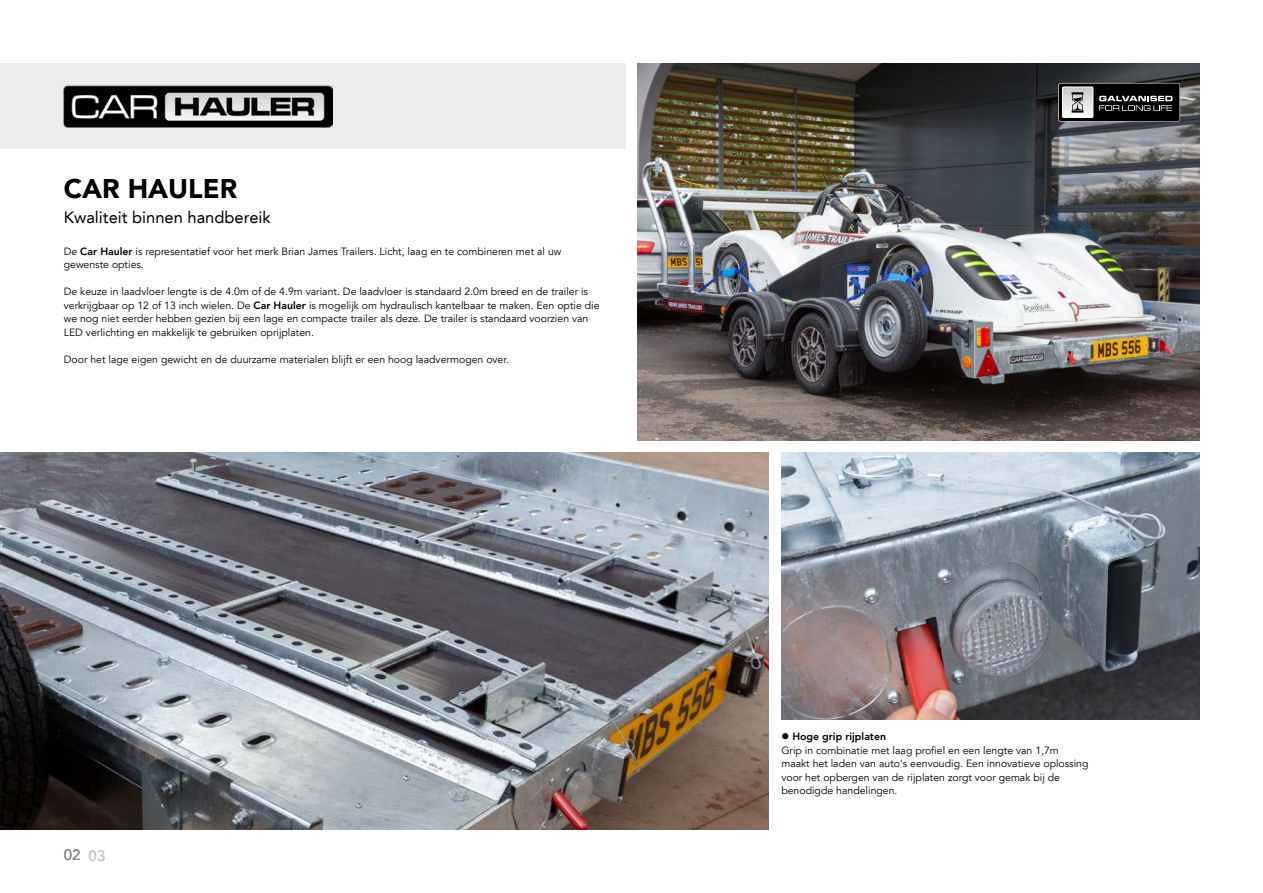
<style>
.page{position:relative;width:1263px;height:893px;background:#fff}
.page>*{position:absolute;margin:0;border:0;box-sizing:border-box;transform-origin:0 0}
.t1{font:900 27px "Avenir LT";color:#000}
.t2{font:16.5px "Avenir LT";color:#000}
.t3{font:15px "Avenir LT";color:#878787}
.t4{font:10.5px/13.5px "Avenir LT";color:#000}
.s1{font-weight:800}
.s2{color:#c6c6c6}
</style>
<div class="page">
<img style="left:781px;top:453px;width:418px;height:266px">
<img style="left:0;top:453px;width:769px;height:376px">
<div style="left:0;top:64px;width:625px;height:85px;background:#ececec"></div>
<img style="left:638px;top:64px;width:561px;height:376px">
<svg style="left:1058px;top:83px;width:122px;height:39px;background:#474747"></svg>
<img style="left:64px;top:85px;width:269px;height:43px">
<h1 class="t1" style="left:64px;top:172px;width:175px">CAR HAULER</h1>
<h2 class="t2" style="left:64px;top:208px;width:208px">Kwaliteit binnen handbereik</h2>
<p class="t4" style="left:64px;top:244px;width:499px">De <span class="s1">Car Hauler</span> is representatief voor het merk Brian James Trailers. Licht, laag en te combineren met al uw gewenste opties.</p>
<p class="t4" style="left:64px;top:285px;width:537px">De keuze in laadvloer lengte is de 4.0m of de 4.9m variant. De laadvloer is standaard 2.0m breed en de trailer is verkrijgbaar op 12 of 13 inch wielen. De <span class="s1">Car Hauler</span> is mogelijk om hydraulisch kantelbaar te maken. Een optie die we nog niet eerder hebben gezien bij een lage en compacte trailer als deze. De trailer is standaard voorzien van LED verlichting en makkelijk te gebruiken oprijplaten.</p>
<p class="t4" style="left:64px;top:352px;width:447px">Door het lage eigen gewicht en de duurzame materialen blijft er een hoog laadvermogen over.</p>
<h3 class="t3" style="left:64px;top:846px;width:43px">02 <span class="s2">03</span></h3>
<p class="t4" style="left:781px;top:730px;width:309px">● <span class="s1">Hoge grip rijplaten<br></span>Grip in combinatie met laag profiel en een lengte van 1,7m maakt het laden van auto's eenvoudig. Een innovatieve oplossing voor het opbergen van de rijplaten zorgt voor gemak bij de benodigde handelingen.</p>
</div>
